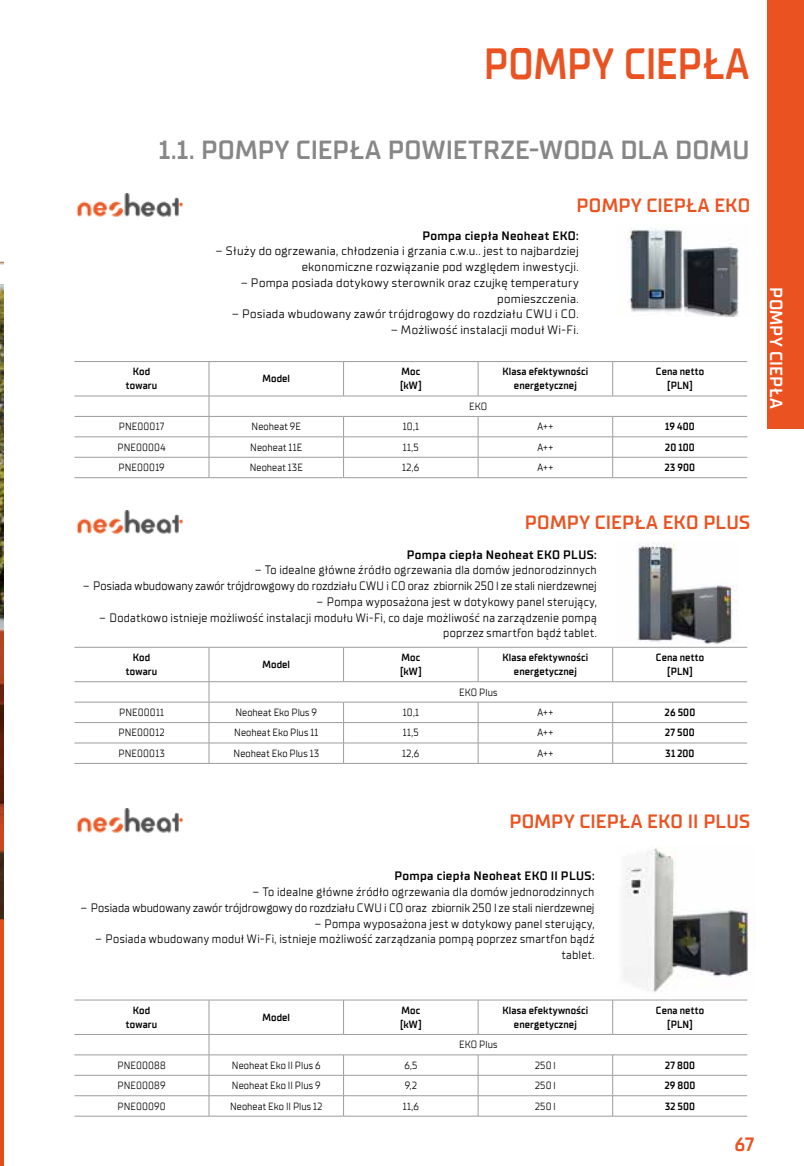
<style>
.page{position:relative;width:804px;height:1166px;background:#fff}
.page>*{position:absolute;margin:0;border:0;box-sizing:border-box;transform-origin:0 0}
.t1{font:600 43.75px "TT Supermolot Neue";color:#ea5321;scale:.89 1}
.t2{font:600 26.25px "TT Supermolot Neue";letter-spacing:.005em;color:#878787}
.t3{font:600 19.25px "TT Supermolot Neue";letter-spacing:.01em;color:#ea5321}
.t4{font:600 17.5px "TT Supermolot Neue";letter-spacing:.015em;color:#fff}
.t5{font:12.25px/15.8px "TT Supermolot Neue";letter-spacing:.025em;color:#000;text-align:right;scale:.95 1}
.t6{font:12.25px/15.8px "TT Supermolot Neue";letter-spacing:.025em;color:#000;text-align:right}
.t7{font:600 12.25px "TT Supermolot Neue";letter-spacing:.03em;color:#000}
.t8{font:10.5px "TT Supermolot Neue";letter-spacing:.015em;color:#000;scale:.94 1}
.t9{font:600 10.5px/14px "TT Supermolot Neue";letter-spacing:.015em;color:#000;text-align:center;scale:.94 1}
</style>
<div class="page">
<img style="left:637px;top:542px;width:100px;height:102px">
<img style="left:627px;top:228px;width:112px;height:89px">
<hr style="left:74px;top:477px;width:135px;height:1px;background:#9d9d9c">
<hr style="left:209px;top:477px;width:134px;height:1px;background:#9d9d9c">
<hr style="left:343px;top:477px;width:135px;height:1px;background:#9d9d9c">
<hr style="left:478px;top:477px;width:134px;height:1px;background:#9d9d9c">
<svg style="left:74px;top:361px;width:673px;height:116px"></svg>
<hr style="left:612px;top:477px;width:135px;height:1px;background:#9d9d9c">
<hr style="left:612px;top:763px;width:135px;height:1px;background:#9d9d9c">
<hr style="left:209px;top:763px;width:134px;height:1px;background:#9d9d9c">
<hr style="left:343px;top:763px;width:135px;height:1px;background:#9d9d9c">
<hr style="left:478px;top:763px;width:134px;height:1px;background:#9d9d9c">
<svg style="left:74px;top:647px;width:673px;height:116px"></svg>
<hr style="left:74px;top:763px;width:135px;height:1px;background:#9d9d9c">
<hr style="left:612px;top:1116px;width:135px;height:1px;background:#9d9d9c">
<hr style="left:209px;top:1116px;width:134px;height:1px;background:#9d9d9c">
<hr style="left:343px;top:1116px;width:135px;height:1px;background:#9d9d9c">
<hr style="left:478px;top:1116px;width:134px;height:1px;background:#9d9d9c">
<svg style="left:74px;top:1000px;width:673px;height:116px"></svg>
<hr style="left:74px;top:1116px;width:135px;height:1px;background:#9d9d9c">
<img style="left:76px;top:193px;width:108px;height:24px">
<img style="left:76px;top:510px;width:108px;height:24px">
<img style="left:76px;top:809px;width:108px;height:24px">
<img style="left:623px;top:848px;width:132px;height:145px">
<img style="left:0;top:261px;width:3px;height:905px">
<div style="left:767px;top:0;width:37px;height:429px;background:#ea5321"></div>
<h1 class="t1" style="left:483px;top:38px;width:300px">POMPY CIEPŁA</h1>
<h2 class="t2" style="left:159px;top:134px;width:592px">1.1. POMPY CIEPŁA POWIETRZE-WODA DLA DOMU</h2>
<h3 class="t3" style="left:576px;top:194px;width:175px">POMPY CIEPŁA EKO</h3>
<p class="t7" style="left:422px;top:228px;width:158px">Pompa ciepła Neoheat EKO:</p>
<p class="t6" style="left:216px;top:244px;width:364px">– Służy do ogrzewania, chłodzenia i grzania c.w.u.. jest to najbardziej ekonomiczne rozwiązanie pod względem inwestycji.</p>
<p class="t6" style="left:241px;top:275px;width:339px">– Pompa posiada dotykowy sterownik oraz czujkę temperatury pomieszczenia.</p>
<p class="t6" style="left:232px;top:307px;width:348px">– Posiada wbudowany zawór trójdrogowy do rozdziału CWU i CO.</p>
<p class="t6" style="left:391px;top:322px;width:189px">– Możliwość instalacji moduł Wi-Fi.</p>
<p class="t9" style="left:126px;top:365px;width:35px">Kod towaru</p>
<p class="t9" style="left:262px;top:372px;width:31px">Model</p>
<p class="t9" style="left:400px;top:365px;width:25px;text-align:left">Moc [kW]</p>
<p class="t9" style="left:502px;top:365px;width:93px">Klasa efektywności energetycznej</p>
<p class="t9" style="left:656px;top:365px;width:53px">Cena netto [PLN]</p>
<p class="t8" style="left:469px;top:400px;width:21px">EKO</p>
<p class="t8" style="left:119px;top:420px;width:50px">PNE00017</p>
<p class="t8" style="left:252px;top:420px;width:54px">Neoheat 9E</p>
<p class="t8" style="left:403px;top:420px;width:19px">10,1</p>
<p class="t8" style="left:537px;top:420px;width:18px">A++</p>
<p class="t9" style="left:665px;top:420px;width:33px">19 400</p>
<p class="t8" style="left:118px;top:441px;width:53px">PNE00004</p>
<p class="t8" style="left:250px;top:441px;width:57px">Neoheat 11E</p>
<p class="t8" style="left:403px;top:441px;width:18px">11,5</p>
<p class="t8" style="left:537px;top:441px;width:18px">A++</p>
<p class="t9" style="left:665px;top:440px;width:33px">20 100</p>
<p class="t8" style="left:119px;top:461px;width:50px">PNE00019</p>
<p class="t8" style="left:250px;top:461px;width:58px">Neoheat 13E</p>
<p class="t8" style="left:402px;top:461px;width:20px">12,6</p>
<p class="t8" style="left:537px;top:461px;width:18px">A++</p>
<p class="t9" style="left:665px;top:461px;width:34px">23 900</p>
<h3 class="t3" style="left:525px;top:511px;width:227px">POMPY CIEPŁA EKO PLUS</h3>
<p class="t7" style="left:407px;top:547px;width:191px">Pompa ciepła Neoheat EKO PLUS:</p>
<p class="t5" style="left:255px;top:562px;width:361px">– To idealne główne źródło ogrzewania dla domów jednorodzinnych</p>
<p class="t5" style="left:83px;top:578px;width:542px">– Posiada wbudowany zawór trójdrowgowy do rozdziału CWU i CO oraz zbiornik 250 l ze stali nierdzewnej</p>
<p class="t5" style="left:317px;top:594px;width:296px">– Pompa wyposażona jest w dotykowy panel sterujący,</p>
<p class="t5" style="left:99px;top:610px;width:525px">– Dodatkowo istnieje możliwość instalacji modułu Wi-Fi, co daje możliwość na zarządzenie pompą poprzez smartfon bądź tablet.</p>
<p class="t9" style="left:126px;top:651px;width:35px">Kod towaru</p>
<p class="t9" style="left:262px;top:658px;width:31px">Model</p>
<p class="t9" style="left:400px;top:651px;width:25px;text-align:left">Moc [kW]</p>
<p class="t9" style="left:502px;top:651px;width:93px">Klasa efektywności energetycznej</p>
<p class="t9" style="left:656px;top:651px;width:53px">Cena netto [PLN]</p>
<p class="t8" style="left:459px;top:686px;width:42px">EKO Plus</p>
<p class="t8" style="left:119px;top:706px;width:49px">PNE00011</p>
<p class="t8" style="left:235px;top:706px;width:88px">Neoheat Eko Plus 9</p>
<p class="t8" style="left:403px;top:706px;width:19px">10,1</p>
<p class="t8" style="left:537px;top:706px;width:18px">A++</p>
<p class="t9" style="left:665px;top:705px;width:34px">26 500</p>
<p class="t8" style="left:119px;top:727px;width:50px">PNE00012</p>
<p class="t8" style="left:234px;top:727px;width:91px">Neoheat Eko Plus 11</p>
<p class="t8" style="left:403px;top:727px;width:18px">11,5</p>
<p class="t8" style="left:537px;top:727px;width:18px">A++</p>
<p class="t9" style="left:665px;top:726px;width:33px">27 500</p>
<p class="t8" style="left:119px;top:747px;width:51px">PNE00013</p>
<p class="t8" style="left:233px;top:747px;width:92px">Neoheat Eko Plus 13</p>
<p class="t8" style="left:402px;top:747px;width:20px">12,6</p>
<p class="t8" style="left:537px;top:747px;width:18px">A++</p>
<p class="t9" style="left:665px;top:746px;width:32px">31 200</p>
<h3 class="t4" style="left:786px;top:287px;width:123px;rotate:90deg">POMPY CIEPŁA</h3>
<h3 class="t3" style="left:509px;top:810px;width:242px">POMPY CIEPŁA EKO II PLUS</h3>
<p class="t7" style="left:394px;top:869px;width:201px">Pompa ciepła Neoheat EKO II PLUS:</p>
<p class="t5" style="left:253px;top:884px;width:361px">– To idealne główne źródło ogrzewania dla domów jednorodzinnych</p>
<p class="t5" style="left:81px;top:900px;width:542px">– Posiada wbudowany zawór trójdrowgowy do rozdziału CWU i CO oraz zbiornik 250 l ze stali nierdzewnej</p>
<p class="t5" style="left:315px;top:916px;width:296px">– Pompa wyposażona jest w dotykowy panel sterujący,</p>
<p class="t5" style="left:96px;top:931px;width:526px">– Posiada wbudowany moduł Wi-Fi, istnieje możliwość zarządzania pompą poprzez smartfon bądź tablet.</p>
<p class="t9" style="left:126px;top:1003px;width:35px">Kod towaru</p>
<p class="t9" style="left:262px;top:1010px;width:31px">Model</p>
<p class="t9" style="left:400px;top:1003px;width:25px;text-align:left">Moc [kW]</p>
<p class="t9" style="left:502px;top:1003px;width:93px">Klasa efektywności energetycznej</p>
<p class="t9" style="left:656px;top:1003px;width:53px">Cena netto [PLN]</p>
<p class="t8" style="left:459px;top:1038px;width:42px">EKO Plus</p>
<p class="t8" style="left:117px;top:1059px;width:53px">PNE00088</p>
<p class="t8" style="left:232px;top:1059px;width:96px">Neoheat Eko II Plus 6</p>
<p class="t8" style="left:404px;top:1059px;width:15px">6,5</p>
<p class="t8" style="left:535px;top:1059px;width:23px">250 l</p>
<p class="t9" style="left:665px;top:1058px;width:33px">27 800</p>
<p class="t8" style="left:117px;top:1079px;width:53px">PNE00089</p>
<p class="t8" style="left:232px;top:1079px;width:96px">Neoheat Eko II Plus 9</p>
<p class="t8" style="left:405px;top:1079px;width:14px">9,2</p>
<p class="t8" style="left:535px;top:1079px;width:23px">250 l</p>
<p class="t9" style="left:664px;top:1078px;width:34px">29 800</p>
<p class="t8" style="left:117px;top:1100px;width:53px">PNE00090</p>
<p class="t8" style="left:230px;top:1100px;width:100px">Neoheat Eko II Plus 12</p>
<p class="t8" style="left:403px;top:1100px;width:19px">11,6</p>
<p class="t8" style="left:535px;top:1100px;width:23px">250 l</p>
<p class="t9" style="left:665px;top:1099px;width:33px">32 500</p>
<h3 class="t3" style="left:734px;top:1133px;width:21px">67</h3>
</div>
